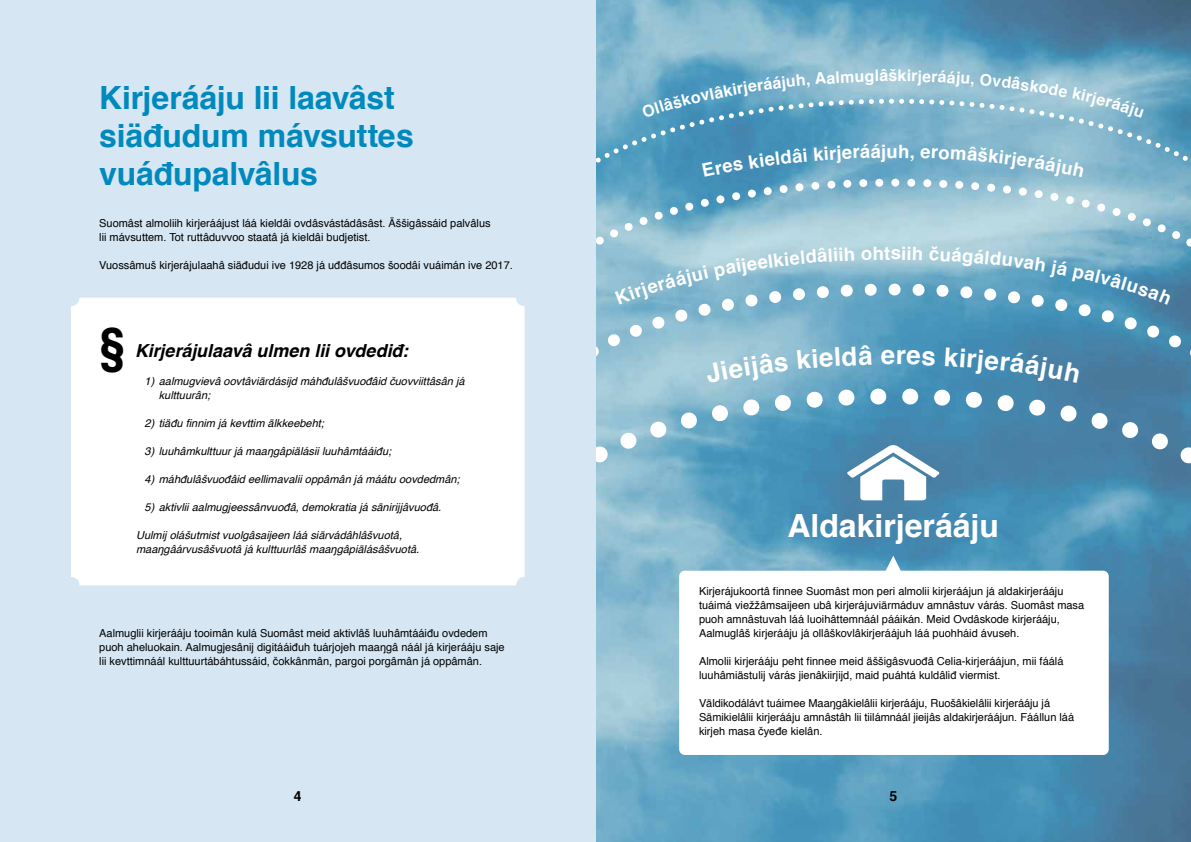
<style>
.page{position:relative;width:1191px;height:842px;background:#fff}
.page>*{position:absolute;margin:0;border:0;box-sizing:border-box;transform-origin:0 0}
.Lakipykälä__otsikko{font:700 48px "Roboto Condensed";color:#000}
.Otsikko{font:700 32px/38px "Helvetica";letter-spacing:-.01em;color:#0089bd}
.infograafiteksti{font:700 32px "Helvetica";color:#fff}
.t1{font:700 26px "Helvetica";color:#fff}
.t2{font:700 18.5px "Helvetica";color:#fff}
.Lakipykälä__otsikko-2{font:italic 700 18px "Helvetica";letter-spacing:-.005em;color:#000}
.t3{font:700 16px "Helvetica";color:#fff}
.t4{font:700 14px "Helvetica";color:#000}
.leipis{font:11px/14px "Helvetica";color:#000}
.Lakipykälä__taulukko{font:italic 11px/14px "Helvetica";color:#000}
.Lakipykälä__leipis{font:italic 11px/14px "Helvetica";color:#000}
</style>
<div class="page">
<img style="left:595px;top:0;width:596px;height:842px">
<svg style="left:595px;top:180px;width:596px;height:84px;background:#99c4d5"></svg>
<svg style="left:595px;top:77px;width:596px;height:103px;background:#6ba8c5"></svg>
<svg style="left:595px;top:374px;width:596px;height:110px;background:#639cbb"></svg>
<svg style="left:1190px;top:463px;width:1px;height:16px"></svg>
<svg style="left:595px;top:267px;width:596px;height:107px;background:#70a9c4"></svg>
<svg style="left:1190px;top:359px;width:1px;height:12px"></svg>
<div style="left:0;top:0;width:595px;height:842px;background:#d6e6f3"></div>
<svg style="left:868px;top:556px;width:49px;height:15px"></svg>
<div style="left:679px;top:571px;width:429px;height:184px;background:#fff;border-radius:6px"></div>
<svg style="left:847px;top:445px;width:92px;height:55px"></svg>
<div style="left:71px;top:298px;width:453px;height:287px;background:#fff;border-radius:9px"></div>
<svg style="left:702px;top:160px;width:41px;height:17px"></svg>
<svg style="left:749px;top:148px;width:58px;height:20px"></svg>
<svg style="left:814px;top:144px;width:71px;height:19px"></svg>
<svg style="left:899px;top:144px;width:14px;height:17px"></svg>
<svg style="left:920px;top:147px;width:164px;height:30px;background:#80b4cc"></svg>
<svg style="left:641px;top:69px;width:247px;height:49px;background:#6ba9c6"></svg>
<svg style="left:907px;top:70px;width:66px;height:17px"></svg>
<svg style="left:980px;top:73px;width:164px;height:45px;background:#95c1d2"></svg>
<svg style="left:705px;top:352px;width:83px;height:31px;background:#9ac5d5"></svg>
<svg style="left:797px;top:345px;width:75px;height:24px;background:#74afc9"></svg>
<svg style="left:906px;top:350px;width:29px;height:16px"></svg>
<svg style="left:945px;top:347px;width:135px;height:35px;background:#4486ad"></svg>
<svg style="left:615px;top:265px;width:93px;height:40px;background:#86b9cf"></svg>
<svg style="left:714px;top:247px;width:140px;height:33px;background:#9ec7d7"></svg>
<svg style="left:861px;top:246px;width:22px;height:14px"></svg>
<svg style="left:902px;top:246px;width:20px;height:14px"></svg>
<svg style="left:929px;top:246px;width:243px;height:59px;background:#6ea9c5"></svg>
<h2 class="Otsikko" style="left:99px;top:79px;width:316px">Kirjerááju lii laavâst siäđudum mávsuttes vuáđupalvâlus</h2>
<p class="leipis" style="left:99px;top:217px;width:393px">Suomâst almoliih kirjeráájust láá kieldâi ovdâsvástádâsâst. Äššigâssáid palvâlus lii mávsuttem. Tot ruttâduvvoo staatâ já kieldâi budjetist.</p>
<p class="leipis" style="left:99px;top:259px;width:415px">Vuossâmuš kirjerájulaahâ siäđudui ive 1928 já uđđâsumos šoodâi vuáimán ive 2017.</p>
<p class="Lakipykälä__otsikko" style="left:99px;top:311px;width:28px">§</p>
<p class="Lakipykälä__otsikko-2" style="left:135px;top:336px;width:274px">Kirjerájulaavâ ulmen lii ovdediđ:</p>
<p class="Lakipykälä__taulukko" style="left:159px;top:374px;width:307px;text-indent:-14px">1) aalmugvievâ oovtâviärdásijd máhđulâšvuođâid čuovviittâsân já kulttuurân;</p>
<p class="Lakipykälä__taulukko" style="left:145px;top:416px;width:181px">2) tiäđu finnim já kevttim älkkeebeht;</p>
<p class="Lakipykälä__taulukko" style="left:145px;top:444px;width:248px">3) luuhâmkulttuur já maaŋgâpiälásii luuhâmtááiđu;</p>
<p class="Lakipykälä__taulukko" style="left:145px;top:472px;width:316px">4) máhđulâšvuođâid eellimavalii oppâmân já máátu oovdedmân;</p>
<p class="Lakipykälä__taulukko" style="left:145px;top:500px;width:298px">5) aktivlii aalmugjeessânvuođâ, demokratia já sänirijjâvuođâ.</p>
<p class="Lakipykälä__leipis" style="left:136px;top:528px;width:285px">Uulmij olášutmist vuolgâsaijeen láá siärvádâhlâšvuotâ, maaŋgâárvusâšvuotâ já kulttuurlâš maaŋgâpiälásâšvuotâ.</p>
<p class="leipis" style="left:99px;top:627px;width:407px">Aalmuglii kirjerááju tooimân kulá Suomâst meid aktivlâš luuhâmtááiđu ovdedem puoh aheluokain. Aalmugjesânij digitááiđuh tuárjojeh maaŋgâ náál já kirjerááju saje lii kevttimnáál kulttuurtábáhtussáid, čokkânmân, pargoi porgâmân já oppâmân.</p>
<p class="t4" style="left:294px;top:785px;width:9px">4</p>
<h3 class="t3" style="left:888px;top:63px;width:19px">šk</h3>
<h3 class="t2" style="left:886px;top:136px;width:13px">u</h3>
<h3 class="t2" style="left:884px;top:238px;width:18px">ts</h3>
<h3 class="t1" style="left:881px;top:334px;width:27px">er</h3>
<p class="infograafiteksti" style="left:787px;top:500px;width:213px">Aldakirjerááju</p>
<p class="leipis" style="left:699px;top:585px;width:387px">Kirjerájukoortâ finnee Suomâst mon peri almolii kirjeráájun já aldakirjerááju tuáimá viežžâmsaijeen ubâ kirjerájuviärmáduv amnâstuv várás. Suomâst masa puoh amnâstuvah láá luoihâttemnáál pááikán. Meid Ovdâskode kirjerááju, Aalmuglâš kirjerááju já ollâškovlâkirjeráájuh láá puohháid ávuseh.</p>
<p class="leipis" style="left:699px;top:655px;width:366px">Almolii kirjerááju peht finnee meid äššigâsvuođâ Celia-kirjeráájun, mii fáálá luuhâmiästulij várás jienâkiirjijd, maid puáhtá kuldâliđ viermist.</p>
<p class="leipis" style="left:699px;top:697px;width:377px">Väldikodálávt tuáimee Maaŋgâkielâlii kirjerááju, Ruošâkielâlii kirjerááju já<br>Sämikielâlii kirjerááju amnâstâh lii tiilámnáál jieijâs aldakirjeráájun. Fáállun láá kirjeh masa čyeđe kielân.</p>
<p class="t4" style="left:889px;top:785px;width:9px">5</p>
</div>
